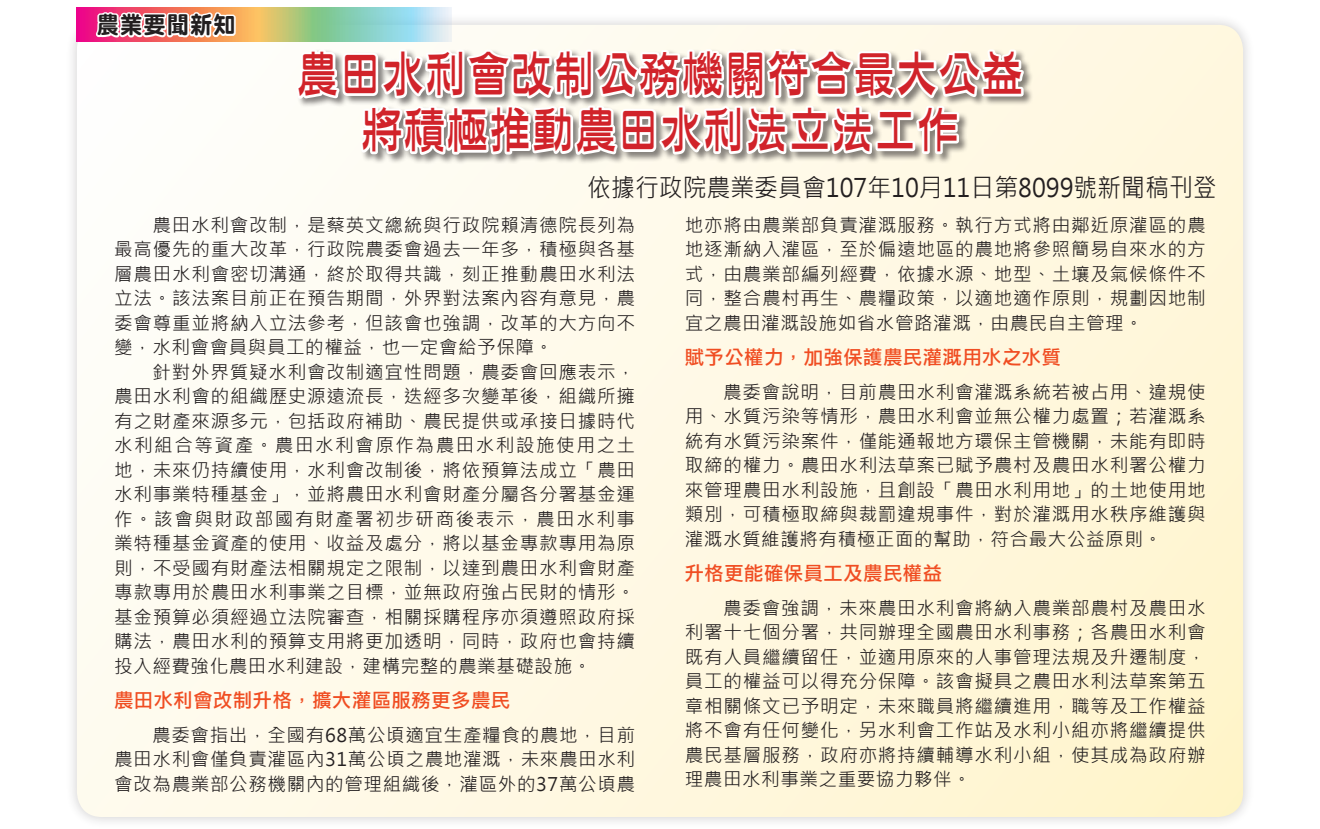
<style>
.page{position:relative;width:1320px;height:829px;background:#fff}
.page>*{position:absolute;margin:0;border:0;box-sizing:border-box;transform-origin:0 0}
.t1{font:48.3px/56px "DF Ya Yi Std W6";color:#d1232a;text-align:center;scale:.89 1}
.t2{font:25.38px "Microsoft Jheng Hei";color:#231f20;scale:.94 1}
.t3{font:23.62px "DF Yuan Std W9";letter-spacing:.05em;color:#231f20;scale:.94 1}
.t4{font:19.25px "DF Li Hei Std W5";letter-spacing:.03em;color:#f04d22}
.t5{font:18.55px/24.5px "Microsoft Jheng Hei";letter-spacing:.04em;color:#231f20;text-align:justify}
</style>
<div class="page">
<div style="left:65px;top:13px;width:1189px;height:815px;background:#231f20;opacity:.85"></div>
<div style="left:77px;top:25px;width:1166px;height:791px;background:linear-gradient(to right,#fefdf6,#fff5d4);border-radius:25px"></div>
<svg style="left:293px;top:7px;width:736px;height:157px"></svg>
<svg style="left:77px;top:8px;width:374px;height:34px;background:#b3c0a8"></svg>
<svg style="left:94px;top:7px;width:143px;height:42px"></svg>
<p class="t3" style="left:97px;top:12px;width:149px">農業要聞新知</p>
<h1 class="t1" style="left:296px;top:45px;width:818px">農田水利會改制公務機關符合最大公益將積極推動農田水利法立法工作</h1>
<h2 class="t2" style="left:587px;top:172px;width:671px">依據行政院農業委員會107年10月11日第8099號新聞稿刊登</h2>
<p class="t5" style="left:114px;top:212px;width:522px;text-align:left">　　農田水利會改制，是蔡英文總統與行政院賴清德院長列為最高優先的重大改革，行政院農委會過去一年多，積極與各基層農田水利會密切溝通，終於取得共識，刻正推動農田水利法立法。該法案目前正在預告期間，外界對法案內容有意見，農委會尊重並將納入立法參考，但該會也強調，改革的大方向不變，水利會會員與員工的權益，也一定會給予保障。<br>　　針對外界質疑水利會改制適宜性問題，農委會回應表示，農田水利會的組織歷史源遠流長，迭經多次變革後，組織所擁有之財產來源多元，包括政府補助、農民提供或承接日據時代水利組合等資產。農田水利會原作為農田水利設施使用之土地，未來仍持續使用，水利會改制後，將依預算法成立「農田水利事業特種基金」，並將農田水利會財產分屬各分署基金運作。該會與財政部國有財產署初步研商後表示，農田水利事業特種基金資產的使用、收益及處分，將以基金專款專用為原則，不受國有財產法相關規定之限制，以達到農田水利會財產專款專用於農田水利事業之目標，並無政府強占民財的情形。基金預算必須經過立法院審查，相關採購程序亦須遵照政府採購法，農田水利的預算支用將更加透明，同時，政府也會持續投入經費強化農田水利建設，建構完整的農業基礎設施。</p>
<p class="t4" style="left:114px;top:690px;width:397px">農田水利會改制升格，擴大灌區服務更多農民</p>
<p class="t5" style="left:114px;top:722px;width:522px">　　農委會指出，全國有68萬公頃適宜生產糧食的農地，目前農田水利會僅負責灌區內31萬公頃之農地灌溉，未來農田水利會改為農業部公務機關內的管理組織後，灌區外的37萬公頃農</p>
<p class="t5" style="left:685px;top:212px;width:522px">地亦將由農業部負責灌溉服務。執行方式將由鄰近原灌區的農地逐漸納入灌區，至於偏遠地區的農地將參照簡易自來水的方式，由農業部編列經費，依據水源、地型、土壤及氣候條件不同，整合農村再生、農糧政策，以適地適作原則，規劃因地制宜之農田灌溉設施如省水管路灌溉，由農民自主管理。</p>
<p class="t4" style="left:685px;top:347px;width:378px">賦予公權力，加強保護農民灌溉用水之水質</p>
<p class="t5" style="left:685px;top:379px;width:522px">　　農委會說明，目前農田水利會灌溉系統若被占用、違規使用、水質污染等情形，農田水利會並無公權力處置；若灌溉系統有水質污染案件，僅能通報地方環保主管機關，未能有即時取締的權力。農田水利法草案已賦予農村及農田水利署公權力來管理農田水利設施，且創設「農田水利用地」的土地使用地類別，可積極取締與裁罰違規事件，對於灌溉用水秩序維護與灌溉水質維護將有積極正面的幫助，符合最大公益原則。</p>
<p class="t4" style="left:685px;top:562px;width:259px">升格更能確保員工及農民權益</p>
<p class="t5" style="left:685px;top:595px;width:522px">　　農委會強調，未來農田水利會將納入農業部農村及農田水利署十七個分署，共同辦理全國農田水利事務；各農田水利會既有人員繼續留任，並適用原來的人事管理法規及升遷制度，員工的權益可以得充分保障。該會擬具之農田水利法草案第五章相關條文已予明定，未來職員將繼續進用，職等及工作權益將不會有任何變化，另水利會工作站及水利小組亦將繼續提供農民基層服務，政府亦將持續輔導水利小組，使其成為政府辦理農田水利事業之重要協力夥伴。</p>
</div>
